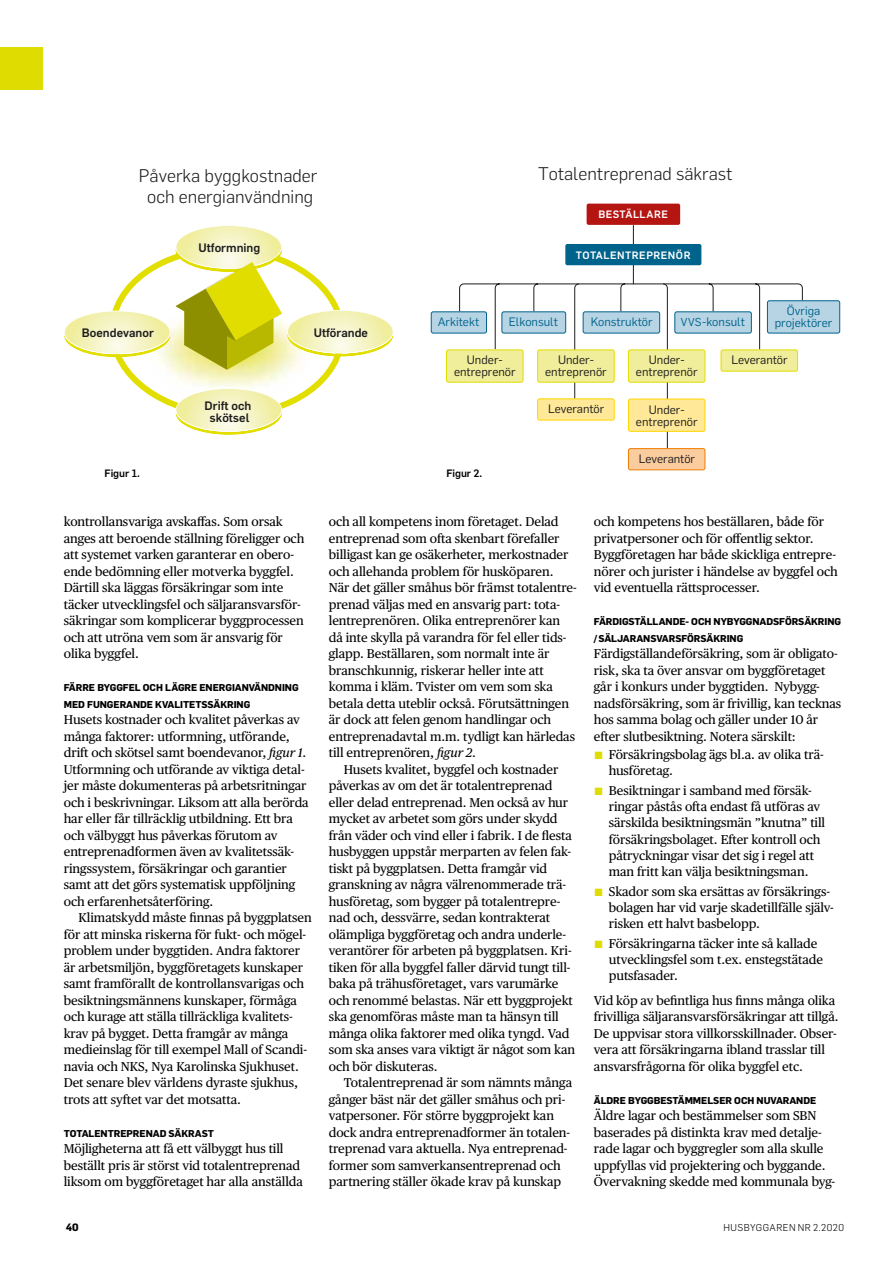
<style>
.page{position:relative;width:893px;height:1263px;background:#fff}
.page>*{position:absolute;margin:0;border:0;box-sizing:border-box;transform-origin:0 0}
.t1{font:300 18px/21.6px "Flama";color:#1e1d1c;text-align:center}
.t2{font:12.75px/16.5px "Publico Text";letter-spacing:-.005em;color:#000}
.t3{font:12px/12px "Flama";color:#1e1d1c;text-align:center}
.t4{font:12px/12px "Flama";color:#00638b;text-align:center}
.t5{font:500 12px/12px "Flama";color:#1e1d1c;text-align:center}
.t6{font:500 10.5px "Flama";letter-spacing:.05em;color:#fff}
.t7{font:500 10.5px "Flama";letter-spacing:-.005em;color:#000}
.t8{font:700 10.5px "Flama";color:#000}
.t9{font:700 9.75px/16.5px "Flama";letter-spacing:-.005em;color:#000}
.t10{font:300 9.75px "Flama";letter-spacing:.05em;color:#000}
.s1{font-size:11.25px}
.s2{font-style:italic}
.s3{font-size:10.5px;color:#dedc00}
</style>
<div class="page">
<div style="left:0;top:47px;width:43px;height:42px;background:#dedc00"></div>
<hr style="left:633px;top:225px;width:1px;height:59px;background:#1e1d1c">
<svg style="left:459px;top:283px;width:344px;height:166px"></svg>
<div style="left:431px;top:312px;width:55px;height:21px;background:#b7d4e5;border-radius:2px"></div>
<div style="left:431px;top:311px;width:56px;height:22px;border:1px solid #00638b;border-radius:2px"></div>
<div style="left:502px;top:312px;width:64px;height:21px;background:#b7d4e5;border-radius:2px"></div>
<div style="left:501px;top:311px;width:65px;height:22px;border:1px solid #00638b;border-radius:2px"></div>
<div style="left:583px;top:312px;width:77px;height:21px;background:#b7d4e5;border-radius:2px"></div>
<div style="left:583px;top:311px;width:77px;height:22px;border:1px solid #00638b;border-radius:2px"></div>
<div style="left:721px;top:350px;width:77px;height:21px;background:#f0ed9b;border-radius:2px"></div>
<div style="left:721px;top:349px;width:77px;height:22px;border:1px solid #e2de00;border-radius:2px"></div>
<div style="left:628px;top:449px;width:77px;height:21px;background:#fbcc9e;border-radius:2px"></div>
<div style="left:628px;top:448px;width:77px;height:22px;border:1px solid #f07d01;border-radius:2px"></div>
<div style="left:538px;top:399px;width:76px;height:21px;background:#ffe998;border-radius:2px"></div>
<div style="left:537px;top:398px;width:78px;height:22px;border:1px solid #ffd600;border-radius:2px"></div>
<div style="left:767px;top:301px;width:73px;height:32px;background:#b7d4e5;border-radius:2px"></div>
<div style="left:767px;top:300px;width:73px;height:33px;border:1px solid #00638b;border-radius:2px"></div>
<div style="left:446px;top:350px;width:77px;height:32px;background:#f0ed9b;border-radius:2px"></div>
<div style="left:446px;top:349px;width:77px;height:34px;border:1px solid #e2de00;border-radius:2px"></div>
<div style="left:538px;top:350px;width:76px;height:32px;background:#f0ed9b;border-radius:2px"></div>
<div style="left:537px;top:349px;width:78px;height:34px;border:1px solid #e2de00;border-radius:2px"></div>
<div style="left:628px;top:350px;width:77px;height:32px;background:#f0ed9b;border-radius:2px"></div>
<div style="left:628px;top:349px;width:77px;height:34px;border:1px solid #e2de00;border-radius:2px"></div>
<div style="left:628px;top:399px;width:77px;height:32px;background:#ffe998;border-radius:2px"></div>
<div style="left:628px;top:399px;width:77px;height:33px;border:1px solid #ffd600;border-radius:2px"></div>
<div style="left:675px;top:312px;width:76px;height:21px;background:#b7d4e5;border-radius:2px"></div>
<div style="left:674px;top:311px;width:78px;height:22px;border:1px solid #00638b;border-radius:2px"></div>
<div style="left:587px;top:204px;width:93px;height:21px;background:#b51511;border-radius:2px"></div>
<div style="left:565px;top:244px;width:136px;height:21px;background:#00638b;border-radius:2px"></div>
<svg style="left:64px;top:226px;width:329px;height:209px"></svg>
<h1 class="t1" style="left:139px;top:164px;width:180px">Påverka byggkostnader och energianvändning</h1>
<h1 class="t1" style="left:538px;top:163px;width:196px">Totalentreprenad säkrast</h1>
<p class="t5" style="left:199px;top:241px;width:63px">Utformning</p>
<p class="t6" style="left:598px;top:208px;width:71px">BESTÄLLARE</p>
<p class="t6" style="left:576px;top:249px;width:116px">TOTALENTREPRENÖR</p>
<p class="t5" style="left:82px;top:326px;width:74px">Boendevanor</p>
<p class="t5" style="left:314px;top:326px;width:56px">Utförande</p>
<p class="t4" style="left:438px;top:316px;width:43px">Arkitekt</p>
<p class="t4" style="left:509px;top:316px;width:51px">Elkonsult</p>
<p class="t4" style="left:591px;top:316px;width:63px">Konstruktör</p>
<p class="t4" style="left:681px;top:316px;width:66px"><span class="s1">VVS</span>-konsult</p>
<p class="t4" style="left:775px;top:305px;width:59px">Övriga projektörer</p>
<p class="t5" style="left:205px;top:400px;width:48px">Drift och skötsel</p>
<p class="t3" style="left:454px;top:354px;width:63px">Under&shy;entreprenör</p>
<p class="t3" style="left:545px;top:354px;width:63px">Under&shy;entreprenör</p>
<p class="t3" style="left:636px;top:354px;width:63px">Under&shy;entreprenör</p>
<p class="t3" style="left:636px;top:403px;width:63px">Under&shy;entreprenör</p>
<p class="t3" style="left:548px;top:403px;width:58px">Leverantör</p>
<p class="t3" style="left:639px;top:453px;width:58px">Leverantör</p>
<p class="t7" style="left:105px;top:467px;width:37px">Figur 1.</p>
<p class="t7" style="left:446px;top:467px;width:37px">Figur 2.</p>
<p class="t3" style="left:731px;top:354px;width:58px">Leverantör</p>
<p class="t2" style="left:64px;top:514px;width:242px">kontrollansvariga avskaffas. Som orsak anges att beroende ställning föreligger och att systemet varken garanterar en obero&shy;ende bedömning eller motverka byggfel.<br>Därtill ska läggas försäkringar som inte täcker utvecklingsfel och säljaransvarsför&shy;säkringar som komplicerar byggprocessen och att utröna vem som är ansvarig för olika byggfel.</p>
<p class="t9" style="left:64px;top:679px;width:236px">FÄRRE BYGGFEL OCH LÄGRE ENERGIANVÄNDNING<br>MED FUNGERANDE KVALITETSSÄKRING</p>
<p class="t2" style="left:64px;top:712px;width:246px">Husets kostnader och kvalitet påverkas av många faktorer: utformning, utförande, drift och skötsel samt boendevanor, <span class="s2">figur 1</span>.<br>Utformning och utförande av viktiga detal&shy;jer måste dokumenteras på arbetsritningar och i beskrivningar. Liksom att alla berörda har eller får tillräcklig utbildning. Ett bra och välbyggt hus påverkas förutom av entreprenadformen även av kvalitetssäk&shy;ringssystem, försäkringar och garantier samt att det görs systematisk uppföljning och erfarenhetsåterföring.</p>
<p class="t2" style="left:64px;top:910px;width:250px;text-indent:15px">Klimatskydd måste finnas på byggplatsen för att minska riskerna för fukt- och mögel&shy;problem under byggtiden. Andra faktorer är arbetsmiljön, byggföretagets kunskaper samt framförallt de kontrollansvarigas och besiktningsmännens kunskaper, förmåga och kurage att ställa tillräckliga kvalitets&shy;krav på bygget. Detta framgår av många medieinslag för till exempel Mall of Scandi&shy;navia och NKS, Nya Karolinska Sjukhuset.<br>Det senare blev världens dyraste sjukhus, trots att syftet var det motsatta.</p>
<p class="t9" style="left:64px;top:1125px;width:152px">TOTALENTREPRENAD SÄKRAST</p>
<p class="t2" style="left:64px;top:1141px;width:241px">Möjligheterna att få ett välbyggt hus till beställt pris är störst vid totalentreprenad liksom om byggföretaget har alla anställda</p>
<p class="t2" style="left:329px;top:514px;width:250px">och all kompetens inom företaget. Delad entreprenad som ofta skenbart förefaller billigast kan ge osäkerheter, merkostnader och allehanda problem för husköparen.<br>När det gäller småhus bör främst totalentre&shy;prenad väljas med en ansvarig part: tota&shy;lentreprenören. Olika entreprenörer kan då inte skylla på varandra för fel eller tids&shy;glapp. Beställaren, som normalt inte är branschkunnig, riskerar heller inte att komma i kläm. Tvister om vem som ska betala detta uteblir också. Förutsättningen är dock att felen genom handlingar och entreprenadavtal m.m. tydligt kan härledas till entreprenören, <span class="s2">figur 2</span>.</p>
<p class="t2" style="left:329px;top:761px;width:248px;text-indent:15px">Husets kvalitet, byggfel och kostnader påverkas av om det är totalentreprenad eller delad entreprenad. Men också av hur mycket av arbetet som görs under skydd från väder och vind eller i fabrik. I de flesta husbyggen uppstår merparten av felen fak&shy;tiskt på byggplatsen. Detta framgår vid granskning av några välrenommerade trä&shy;husföretag, som bygger på totalentrepre&shy;nad och, dessvärre, sedan kontrakterat olämpliga byggföretag och andra underle&shy;verantörer för arbeten på byggplatsen. Kri&shy;tiken för alla byggfel faller därvid tungt till&shy;baka på trähusföretaget, vars varumärke och renommé belastas. När ett byggprojekt ska genomföras måste man ta hänsyn till många olika faktorer med olika tyngd. Vad som ska anses vara viktigt är något som kan och bör diskuteras.</p>
<p class="t2" style="left:329px;top:1074px;width:245px;text-indent:15px">Totalentreprenad är som nämnts många gånger bäst när det gäller småhus och pri&shy;vatpersoner. För större byggprojekt kan dock andra entreprenadformer än totalen&shy;treprenad vara aktuella. Nya entreprenad&shy;former som samverkansentreprenad och partnering ställer ökade krav på kunskap</p>
<p class="t2" style="left:594px;top:513px;width:245px">och kompetens hos beställaren, både för privatpersoner och för offentlig sektor.<br>Byggföretagen har både skickliga entrepre&shy;nörer och jurister i händelse av byggfel och vid eventuella rättsprocesser.</p>
<p class="t9" style="left:594px;top:613px;width:249px">FÄRDIGSTÄLLANDE- OCH NYBYGGNADSFÖRSÄKRING /SÄLJARANSVARSFÖRSÄKRING</p>
<p class="t2" style="left:594px;top:646px;width:249px">Färdigställandeförsäkring, som är obligato&shy;risk, ska ta över ansvar om byggföretaget går i konkurs under byggtiden. Nybygg&shy;nadsförsäkring, som är frivillig, kan tecknas hos samma bolag och gäller under 10 år efter slutbesiktning. Notera särskilt:</p>
<p class="t2" style="left:609px;top:746px;width:216px;line-height:16px;text-indent:-15px"><span class="s3">■</span> Försäkringsbolag ägs bl.a. av olika trä&shy;husföretag.</p>
<p class="t2" style="left:609px;top:783px;width:218px;line-height:16px;text-indent:-15px"><span class="s3">■</span> Besiktningar i samband med försäk&shy;ringar påstås ofta endast få utföras av särskilda besiktningsmän ”knutna” till försäkringsbolaget. Efter kontroll och påtryckningar visar det sig i regel att man fritt kan välja besiktningsman.</p>
<p class="t2" style="left:609px;top:883px;width:227px;line-height:16px;text-indent:-15px"><span class="s3">■</span> Skador som ska ersättas av försäkrings&shy;bolagen har vid varje skadetillfälle själv&shy;risken ett halvt basbelopp.</p>
<p class="t2" style="left:609px;top:936px;width:216px;line-height:16px;text-indent:-15px"><span class="s3">■</span> Försäkringarna täcker inte så kallade utvecklingsfel som t.ex. enstegstätade putsfasader.</p>
<p class="t2" style="left:594px;top:992px;width:246px">Vid köp av befintliga hus finns många olika frivilliga säljaransvarsförsäkringar att tillgå.<br>De uppvisar stora villkorsskillnader. Obser&shy;vera att försäkringarna ibland trasslar till ansvarsfrågorna för olika byggfel etc.</p>
<p class="t9" style="left:594px;top:1092px;width:224px">ÄLDRE BYGGBESTÄMMELSER OCH NUVARANDE</p>
<p class="t2" style="left:594px;top:1108px;width:243px">Äldre lagar och bestämmelser som SBN baserades på distinkta krav med detalje&shy;rade lagar och byggregler som alla skulle uppfyllas vid projektering och byggande.<br>Övervakning skedde med kommunala byg-</p>
<p class="t8" style="left:66px;top:1221px;width:14px">40</p>
<p class="t10" style="left:723px;top:1222px;width:122px">HUSBYGGAREN NR 2.2020</p>
</div>
